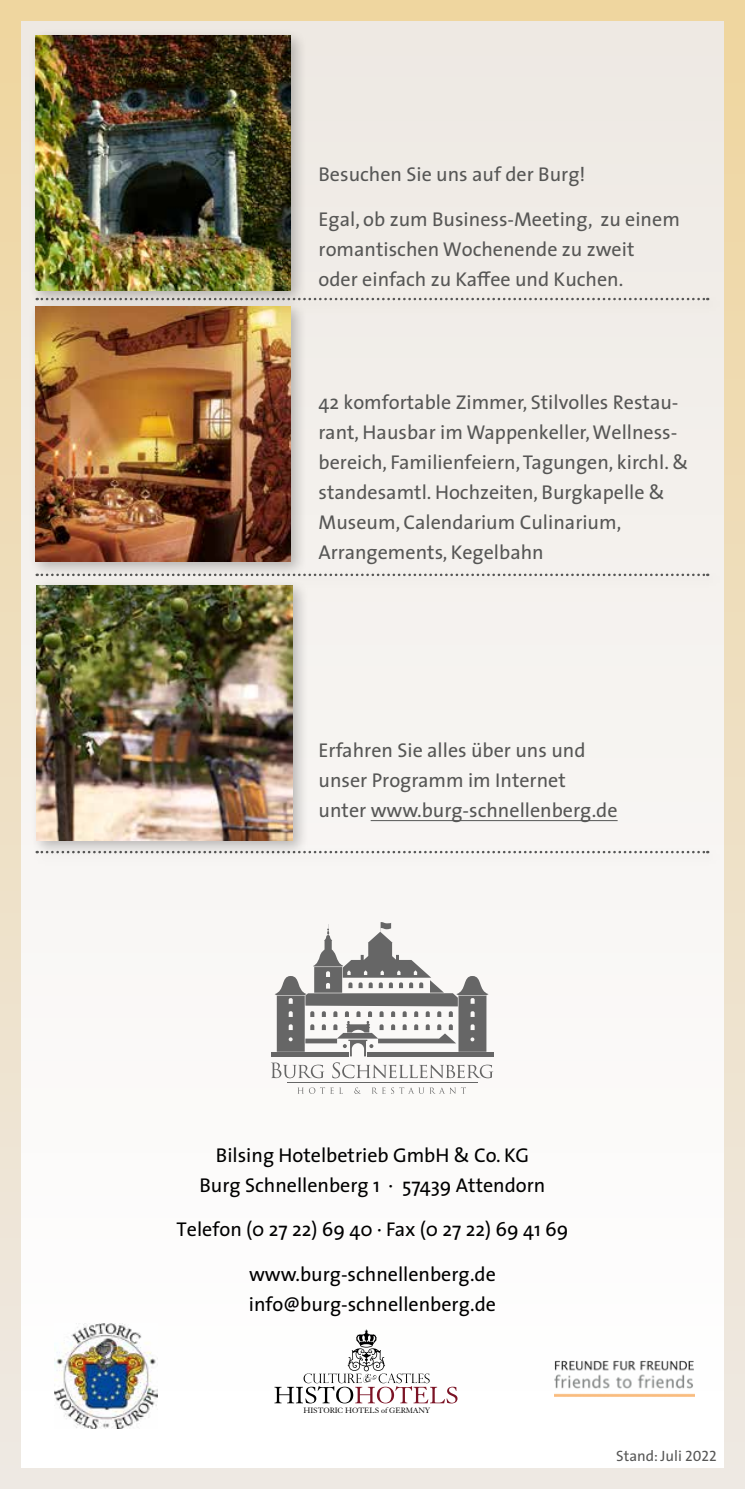
<style>
.page{position:relative;width:745px;height:1489px;background:#fff}
.page>*{position:absolute;margin:0;border:0;box-sizing:border-box;transform-origin:0 0}
.t1{font:20px/30px "The Sans";color:#565655}
.t2{font:20px/30px "The Sans";color:#000;text-align:center}
.t3{font:15px "The Sans";color:#565655}
.t4{font:8.5px "Elegant Garamond BT";color:#000}
.s1{font-family:"The Sans Regular Caps"}
</style>
<div class="page">
<div style="left:0;top:0;width:744px;height:1488px;background:linear-gradient(to bottom,#efd59e,#eee9e4)"></div>
<div style="left:21px;top:21px;width:702px;height:1446px;background:linear-gradient(to bottom,#ede9e3,#fff)"></div>
<div style="left:28px;top:29px;width:279px;height:278px;background:#000;opacity:.25"></div>
<img style="left:35px;top:35px;width:256px;height:256px">
<hr style="left:370px;top:820px;width:247px;height:1px;background:#565655">
<div style="left:30px;top:291px;width:693px;height:25px;background:#000;opacity:.25"></div>
<svg style="left:37px;top:298px;width:670px;height:2px"></svg>
<div style="left:30px;top:567px;width:693px;height:25px;background:#f3f0ed"></div>
<svg style="left:308px;top:573px;width:399px;height:3px"></svg>
<div style="left:30px;top:844px;width:693px;height:25px;background:#f7f5f3"></div>
<svg style="left:309px;top:850px;width:398px;height:3px"></svg>
<div style="left:28px;top:299px;width:279px;height:279px;background:#000;opacity:.25"></div>
<img style="left:35px;top:306px;width:256px;height:255px">
<div style="left:30px;top:578px;width:279px;height:279px;background:#000;opacity:.25"></div>
<img style="left:37px;top:585px;width:255px;height:255px">
<img style="left:554px;top:1360px;width:139px;height:37px">
<img style="left:55px;top:1323px;width:102px;height:105px">
<div style="left:258px;top:1324px;width:215px;height:108px;background:#fff"></div>
<svg style="left:274px;top:1329px;width:183px;height:74px"></svg>
<hr style="left:271px;top:1052px;width:78px;height:4px;background:#666">
<hr style="left:367px;top:1052px;width:126px;height:4px;background:#666">
<svg style="left:274px;top:921px;width:214px;height:135px"></svg>
<svg style="left:271px;top:1062px;width:53px;height:16px"></svg>
<svg style="left:332px;top:1062px;width:161px;height:16px"></svg>
<svg style="left:297px;top:1087px;width:36px;height:6px"></svg>
<svg style="left:339px;top:1087px;width:4px;height:6px"></svg>
<svg style="left:354px;top:1087px;width:7px;height:6px"></svg>
<svg style="left:371px;top:1087px;width:14px;height:6px"></svg>
<svg style="left:391px;top:1087px;width:74px;height:6px"></svg>
<hr style="left:287px;top:1082px;width:190px;height:1px;background:#666">
<p class="t1" style="left:318px;top:158px;width:268px">Besuchen Sie uns auf der Burg!</p>
<p class="t1" style="left:318px;top:203px;width:362px">Egal, ob zum Business-Meeting, zu einem romantischen Wochenende zu zweit<br>oder einfach zu Kaffee und Kuchen.</p>
<p class="t1" style="left:318px;top:386px;width:371px">42 komfortable Zimmer, Stilvolles Restau&shy;rant, Hausbar im Wappenkeller, Wellness&shy;bereich, Familienfeiern, Tagungen, kirchl. &amp; standesamtl. Hochzeiten, Burgkapelle &amp; Museum, Calendarium Culinarium, Arrangements, Kegelbahn</p>
<p class="t1" style="left:318px;top:735px;width:300px">Erfahren Sie alles über uns und unser Programm im Internet unter www.burg-schnellenberg.de</p>
<p class="t2" style="left:199px;top:1139px;width:347px">Bilsing Hotelbetrieb GmbH &amp; Co. KG<br>Burg Schnellenberg 1 · 57439 Attendorn</p>
<p class="t2" style="left:176px;top:1213px;width:393px">Telefon (0 27 22) 69 40 · Fax (0 27 22) 69 41 69</p>
<p class="t2" style="left:249px;top:1258px;width:248px;text-align:left">www.burg-schnellenberg.de info@burg-schnellenberg.de</p>
<p class="t4" style="left:303px;top:1405px;width:128px">HISTORIC HOTELS of GERMANY</p>
<p class="t3" style="left:616px;top:1442px;width:102px">Stand: Juli <span class="s1">2022</span></p>
</div>
